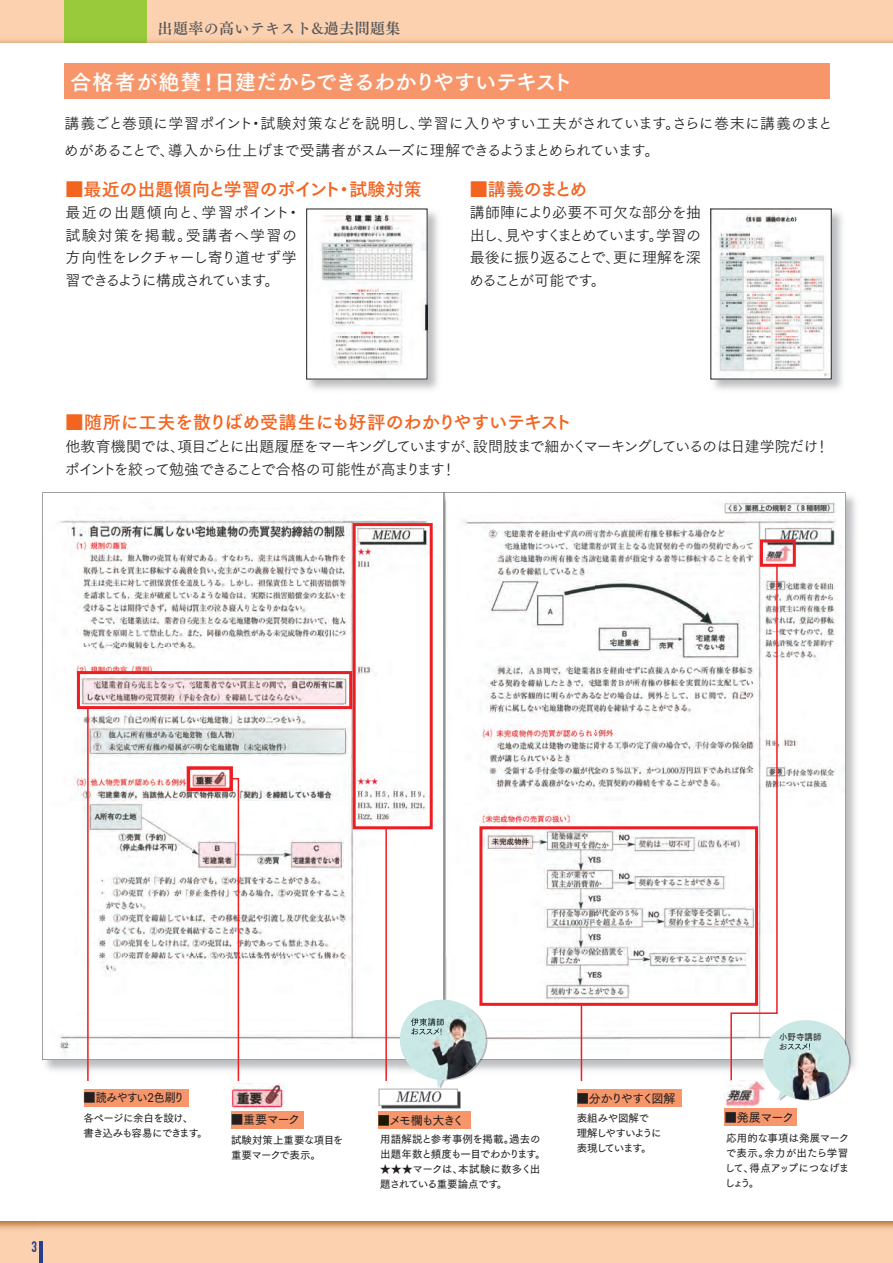
<style>
.page{position:relative;width:893px;height:1263px;background:#fcd1af}
.page>*{position:absolute;margin:0;border:0;box-sizing:border-box;transform-origin:0 0}
.t1{font:21px "Tsuku Go Pro B";letter-spacing:-.015em;color:#fff}
.t2{font:18px "Tsuku Go Pro B";letter-spacing:-.01em;color:#f36421}
.t3{font:15px/22.5px "Tsuku Go Pro R";letter-spacing:-.055em;color:#231f20;text-align:justify}
.t4{font:15px/22.5px "Tsuku Go Pro R";letter-spacing:-.08em;color:#231f20}
.t5{font:15px/22.5px "Tsuku Go Pro R";letter-spacing:-.01em;color:#231f20}
.t6{font:15px "Tsuku Min Pr 5 N B";letter-spacing:.025em;color:#57585a}
.t7{font:15px "DIN Engschrift Std";color:#253f8e}
.t8{font:12.15px "Tsuku Go Pro D";letter-spacing:-.09em;color:#231f20}
.t9{font:12.15px "Tsuku Go Pro D";letter-spacing:-.05em;color:#231f20}
.t10{font:12.15px "Tsuku Go Pro D";letter-spacing:-.16em;color:#231f20}
.t11{font:10.5px/15px "Tsuku Go Pro D";letter-spacing:-.05em;color:#231f20}
.t12{font:10.5px/15px "Tsuku Go Pro D";letter-spacing:-.095em;color:#231f20}
.t13{font:10.5px/15px "Tsuku Go Pro D";letter-spacing:-.07em;color:#231f20}
.t14{font:10.5px/15px "Tsuku Go Pro D";letter-spacing:-.01em;color:#231f20}
.t15{font:8.55px "Tsuku Go Pro D";color:#231f20}
.s1{color:#191a00}
</style>
<div class="page">
<div style="left:64px;top:0;width:83px;height:147px;background:#99ca3b"></div>
<img style="left:0;top:1220px;width:893px;height:9px">
<div style="left:0;top:43px;width:893px;height:1177px;background:#fff"></div>
<div style="left:64px;top:64px;width:766px;height:35px;background:#f7966b"></div>
<img style="left:306px;top:208px;width:132px;height:182px">
<img style="left:308px;top:211px;width:117px;height:166px">
<div style="left:306px;top:209px;width:121px;height:170px;border:1px solid #231f20"></div>
<img style="left:710px;top:208px;width:133px;height:182px">
<img style="left:713px;top:211px;width:116px;height:166px">
<img style="left:485px;top:1060px;width:245px;height:16px">
<svg style="left:42px;top:492px;width:402px;height:568px"></svg>
<svg style="left:444px;top:492px;width:402px;height:568px"></svg>
<div style="left:378px;top:1112px;width:92px;height:17px;background:#f7966b"></div>
<div style="left:231px;top:1111px;width:72px;height:17px;background:#f7966b"></div>
<div style="left:577px;top:1089px;width:104px;height:17px;background:#f7966b"></div>
<div style="left:84px;top:1089px;width:104px;height:17px;background:#f7966b"></div>
<div style="left:725px;top:1108px;width:72px;height:17px;background:#f7966b"></div>
<div style="left:353px;top:523px;width:80px;height:306px;border:3px solid #ee1d23"></div>
<div style="left:187px;top:766px;width:46px;height:25px;border:3px solid #ee1d23"></div>
<div style="left:479px;top:826px;width:279px;height:180px;border:3px solid #ee1d23"></div>
<div style="left:77px;top:671px;width:275px;height:38px;border:3px solid #ee1d23"></div>
<svg style="left:230px;top:777px;width:10px;height:304px"></svg>
<hr style="left:87px;top:708px;width:2px;height:373px;background:#ee1d23">
<hr style="left:385px;top:828px;width:2px;height:253px;background:#ee1d23">
<div style="left:760px;top:539px;width:36px;height:28px;border:3px solid #ee1d23"></div>
<img style="left:378px;top:1088px;width:83px;height:21px">
<img style="left:231px;top:1084px;width:54px;height:25px">
<img style="left:725px;top:1091px;width:36px;height:15px">
<hr style="left:581px;top:1004px;width:1px;height:77px;background:#ee1d23">
<img style="left:849px;top:1042px;width:2px;height:31px">
<img style="left:485px;top:1003px;width:2px;height:56px">
<svg style="left:730px;top:564px;width:119px;height:537px"></svg>
<img style="left:784px;top:1040px;width:52px;height:60px">
<img style="left:784px;top:1040px;width:37px;height:1px">
<img style="left:784px;top:1043px;width:26px;height:7px">
<svg style="left:400px;top:1079px;width:61px;height:10px"></svg>
<img style="left:400px;top:1000px;width:85px;height:79px">
<img style="left:411px;top:1018px;width:33px;height:8px">
<img style="left:411px;top:1028px;width:30px;height:7px">
<hr style="left:39px;top:1242px;width:3px;height:21px;background:#253f8e">
<p class="t6" style="left:158px;top:15px;width:244px">出題率の高いテキスト&amp;過去問題集</p>
<h1 class="t1" style="left:71px;top:64px;width:503px">合格者が絶賛！日建だからできるわかりやすいテキスト</h1>
<p class="t3" style="left:64px;top:108px;width:770px;line-height:27px">講義ごと巻頭に学習ポイント・試験対策などを説明し、学習に入りやすい工夫がされています。さらに巻末に講義のまとめがあることで、導入から仕上げまで受講者がスムーズに理解できるようまとめられています。</p>
<p class="t2" style="left:65px;top:173px;width:358px">■最近の出題傾向と学習のポイント・試験対策</p>
<p class="t5" style="left:65px;top:200px;width:237px">最近の出題傾向と、学習ポイント・試験対策を掲載。受講者へ学習の方向性をレクチャーし寄り道せず学習できるように構成されています。</p>
<p class="t2" style="left:470px;top:173px;width:119px">■講義のまとめ</p>
<p class="t3" style="left:469px;top:200px;width:234px">講師陣により必要不可欠な部分を抽出し、見やすくまとめています。学習の最後に振り返ることで、更に理解を深めることが可能です。</p>
<p class="t2" style="left:65px;top:407px;width:508px">■随所に工夫を散りばめ受講生にも好評のわかりやすいテキスト</p>
<p class="t4" style="left:65px;top:434px;width:766px">他教育機関では、項目ごとに出題履歴をマーキングしていますが、設問肢まで細かくマーキングしているのは日建学院だけ！ポイントを絞って勉強できることで合格の可能性が高まります！</p>
<p class="t7" style="left:31px;top:1238px;width:7px">3</p>
<p class="t9" style="left:84px;top:1088px;width:102px">■読みやすい2色刷り</p>
<p class="t13" style="left:84px;top:1109px;width:126px">各ページに余白を設け、<br>書き込みも容易にできます。</p>
<p class="t8" style="left:231px;top:1109px;width:71px">■重要マーク</p>
<p class="t14" style="left:231px;top:1131px;width:114px">試験対策上重要な項目を重要マークで表示。</p>
<p class="t15" style="left:779px;top:1030px;width:44px">小野寺講師</p>
<p class="t10" style="left:577px;top:1088px;width:100px">■分かりやすく図解</p>
<p class="t12" style="left:577px;top:1109px;width:86px">表組みや図解で理解しやすいように表現しています。</p>
<p class="t8" style="left:378px;top:1110px;width:88px"><span class="s1">■</span>メモ欄も大きく</p>
<p class="t8" style="left:725px;top:1107px;width:71px">■発展マーク</p>
<p class="t11" style="left:380px;top:1131px;width:167px">用語解説と参考事例を掲載。過去の出題年数と頻度も一目でわかります。</p>
<p class="t11" style="left:380px;top:1161px;width:162px">★★★マークは、本試験に数多く出題されている重要論点です。</p>
<p class="t11" style="left:725px;top:1129px;width:126px;text-align:justify">応用的な事項は発展マークで表示。余力が出たら学習して、得点アップにつなげましょう。</p>
</div>
